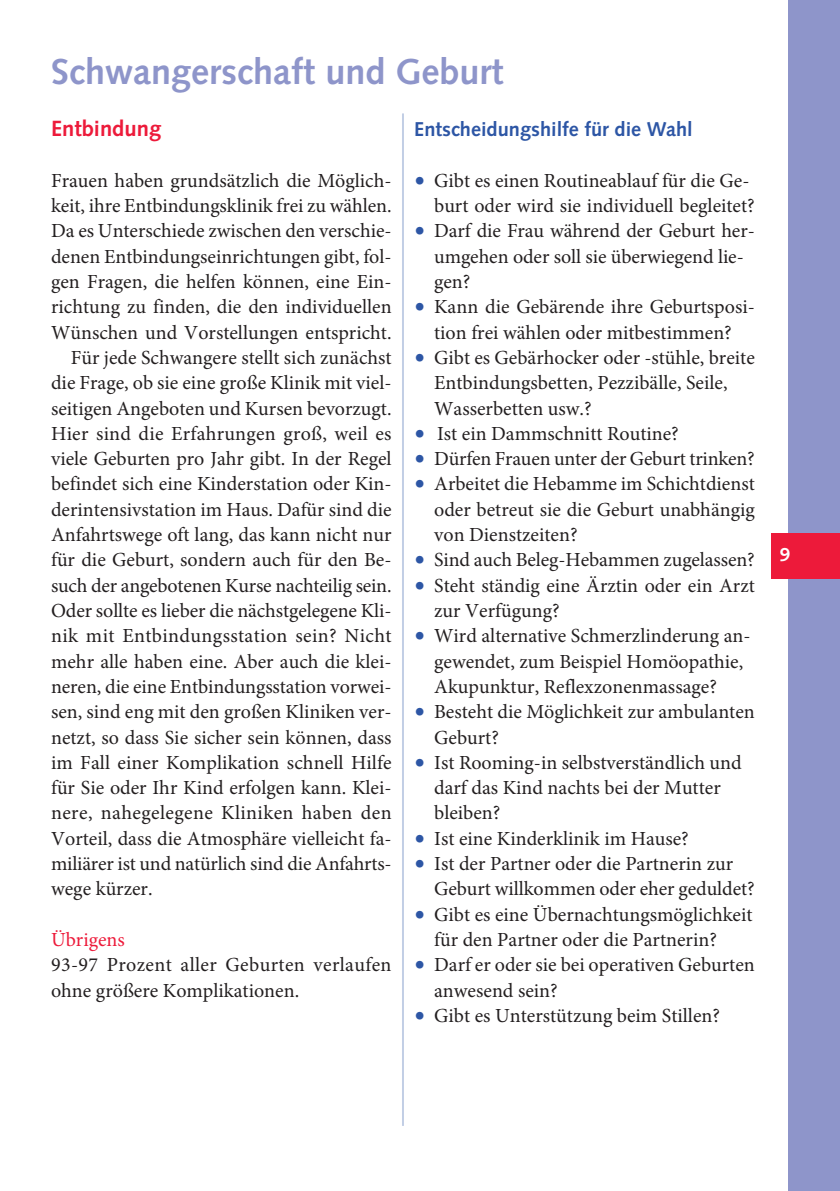
<style>
.page{position:relative;width:840px;height:1191px;background:#fff}
.page>*{position:absolute;margin:0;border:0;box-sizing:border-box;transform-origin:0 0}
.t1{font:700 36px "Syntax";color:#8e95ca}
.t2{font:700 22px "Syntax";color:#ed1a3a}
.t3{font:20px/25.2px "Minion Pro";color:#231f20}
.t4{font:20px/25.4px "Minion Pro";letter-spacing:.02em;color:#231f20}
.t5{font:700 20px "Syntax";color:#2d56a5}
.t6{font:20px "Minion Pro";color:#ed1a3a}
.t7{font:700 19px "Syntax";color:#fff}
.s1{font-size:29px;color:#2d56a5}
</style>
<div class="page">
<div style="left:788px;top:0;width:51px;height:1191px;background:#8e95ca"></div>
<div style="left:771px;top:533px;width:68px;height:45px;background:#ed1a3a"></div>
<hr style="left:402px;top:113px;width:2px;height:1012px;background:#c3cfe5">
<h1 class="t1" style="left:51px;top:57px;width:454px">Schwangerschaft und Geburt</h1>
<p class="t2" style="left:51px;top:120px;width:112px">Entbindung</p>
<p class="t3" style="left:51px;top:169px;width:342px">Frauen haben grundsätzlich die Möglich-</p>
<p class="t3" style="left:51px;top:195px;width:342px">keit, ihre Entbindungsklinik frei zu wählen.</p>
<p class="t3" style="left:51px;top:220px;width:342px">Da es Unterschiede zwischen den verschie-</p>
<p class="t3" style="left:51px;top:245px;width:342px">denen Entbindungseinrichtungen gibt, fol-</p>
<p class="t3" style="left:51px;top:271px;width:342px">gen Fragen, die helfen können, eine Ein-</p>
<p class="t3" style="left:51px;top:296px;width:342px">richtung zu finden, die den individuellen</p>
<p class="t3" style="left:51px;top:321px;width:342px">Wünschen und Vorstellungen entspricht.</p>
<p class="t3" style="left:71px;top:347px;width:322px">Für jede Schwangere stellt sich zunächst</p>
<p class="t3" style="left:51px;top:372px;width:342px">die Frage, ob sie eine große Klinik mit viel-</p>
<p class="t3" style="left:51px;top:397px;width:342px">seitigen Angeboten und Kursen bevorzugt.</p>
<p class="t3" style="left:51px;top:422px;width:342px">Hier sind die Erfahrungen groß, weil es</p>
<p class="t3" style="left:51px;top:448px;width:342px">viele Geburten pro Jahr gibt. In der Regel</p>
<p class="t3" style="left:51px;top:473px;width:342px">befindet sich eine Kinderstation oder Kin-</p>
<p class="t3" style="left:51px;top:498px;width:342px">derintensivstation im Haus. Dafür sind die</p>
<p class="t3" style="left:51px;top:524px;width:342px">Anfahrtswege oft lang, das kann nicht nur</p>
<p class="t3" style="left:51px;top:549px;width:342px">für die Geburt, sondern auch für den Be-</p>
<p class="t3" style="left:51px;top:574px;width:342px">such der angebotenen Kurse nachteilig sein.</p>
<p class="t3" style="left:51px;top:600px;width:342px">Oder sollte es lieber die nächstgelegene Kli-</p>
<p class="t4" style="left:51px;top:625px;width:342px">nik mit Entbindungsstation sein? Nicht</p>
<p class="t3" style="left:51px;top:650px;width:342px">mehr alle haben eine. Aber auch die klei-</p>
<p class="t3" style="left:51px;top:675px;width:342px">neren, die eine Entbindungsstation vorwei-</p>
<p class="t3" style="left:51px;top:701px;width:342px">sen, sind eng mit den großen Kliniken ver-</p>
<p class="t3" style="left:51px;top:726px;width:342px">netzt, so dass Sie sicher sein können, dass</p>
<p class="t3" style="left:51px;top:751px;width:342px">im Fall einer Komplikation schnell Hilfe</p>
<p class="t3" style="left:51px;top:777px;width:342px">für Sie oder Ihr Kind erfolgen kann. Klei-</p>
<p class="t4" style="left:51px;top:802px;width:342px">nere, nahegelegene Kliniken haben den</p>
<p class="t3" style="left:51px;top:827px;width:342px">Vorteil, dass die Atmosphäre vielleicht fa-</p>
<p class="t3" style="left:51px;top:853px;width:342px">miliärer ist und natürlich sind die Anfahrts-</p>
<p class="t3" style="left:51px;top:878px;width:103px">wege kürzer.</p>
<p class="t6" style="left:51px;top:932px;width:75px">Übrigens</p>
<p class="t4" style="left:51px;top:954px;width:342px">93-97 Prozent aller Geburten verlaufen ohne größere Komplikationen.</p>
<p class="t5" style="left:414px;top:121px;width:280px">Entscheidungshilfe für die Wahl</p>
<p class="t3" style="left:414px;top:169px;width:342px;text-align:right"><span class="s1">•</span> Gibt es einen Routineablauf für die Ge&shy;burt oder wird sie individuell begleitet?</p>
<p class="t3" style="left:434px;top:220px;width:322px;text-indent:-20px"><span class="s1">•</span> Darf die Frau während der Geburt her&shy;umgehen oder soll sie überwiegend lie&shy;gen?</p>
<p class="t3" style="left:414px;top:296px;width:342px;text-align:center"><span class="s1">•</span> Kann die Gebärende ihre Geburtsposi&shy;tion frei wählen oder mitbestimmen?</p>
<p class="t3" style="left:434px;top:347px;width:322px;text-indent:-20px"><span class="s1">•</span> Gibt es Gebärhocker oder -stühle, breite<br>Entbindungsbetten, Pezzibälle, Seile,<br>Wasserbetten usw.?</p>
<p class="t3" style="left:414px;top:422px;width:266px"><span class="s1">•</span> Ist ein Dammschnitt Routine?</p>
<p class="t3" style="left:414px;top:448px;width:342px"><span class="s1">•</span> Dürfen Frauen unter der Geburt trinken?</p>
<p class="t3" style="left:434px;top:473px;width:322px;text-align:justify;text-indent:-20px"><span class="s1">•</span> Arbeitet die Hebamme im Schichtdienst oder betreut sie die Geburt unabhängig von Dienstzeiten?</p>
<p class="t3" style="left:414px;top:549px;width:342px"><span class="s1">•</span> Sind auch Beleg-Hebammen zugelassen?</p>
<p class="t3" style="left:434px;top:574px;width:322px;text-indent:-20px"><span class="s1">•</span> Steht ständig eine Ärztin oder ein Arzt zur Verfügung?</p>
<p class="t3" style="left:434px;top:625px;width:318px;text-indent:-20px"><span class="s1">•</span> Wird alternative Schmerzlinderung an&shy;gewendet, zum Beispiel Homöopathie,<br>Akupunktur, Reflexzonenmassage?</p>
<p class="t3" style="left:434px;top:701px;width:322px;text-indent:-20px"><span class="s1">•</span> Besteht die Möglichkeit zur ambulanten<br>Geburt?</p>
<p class="t3" style="left:434px;top:751px;width:309px;text-indent:-20px"><span class="s1">•</span> Ist Rooming-in selbstverständlich und darf das Kind nachts bei der Mutter bleiben?</p>
<p class="t3" style="left:414px;top:827px;width:276px"><span class="s1">•</span> Ist eine Kinderklinik im Hause?</p>
<p class="t3" style="left:434px;top:853px;width:322px;text-indent:-20px"><span class="s1">•</span> Ist der Partner oder die Partnerin zur<br>Geburt willkommen oder eher geduldet?</p>
<p class="t3" style="left:434px;top:903px;width:320px;text-indent:-20px"><span class="s1">•</span> Gibt es eine Übernachtungsmöglichkeit für den Partner oder die Partnerin?</p>
<p class="t3" style="left:434px;top:954px;width:322px;text-indent:-20px"><span class="s1">•</span> Darf er oder sie bei operativen Geburten anwesend sein?</p>
<p class="t3" style="left:414px;top:1004px;width:307px"><span class="s1">•</span> Gibt es Unterstützung beim Stillen?</p>
<p class="t7" style="left:779px;top:546px;width:12px">9</p>
</div>
